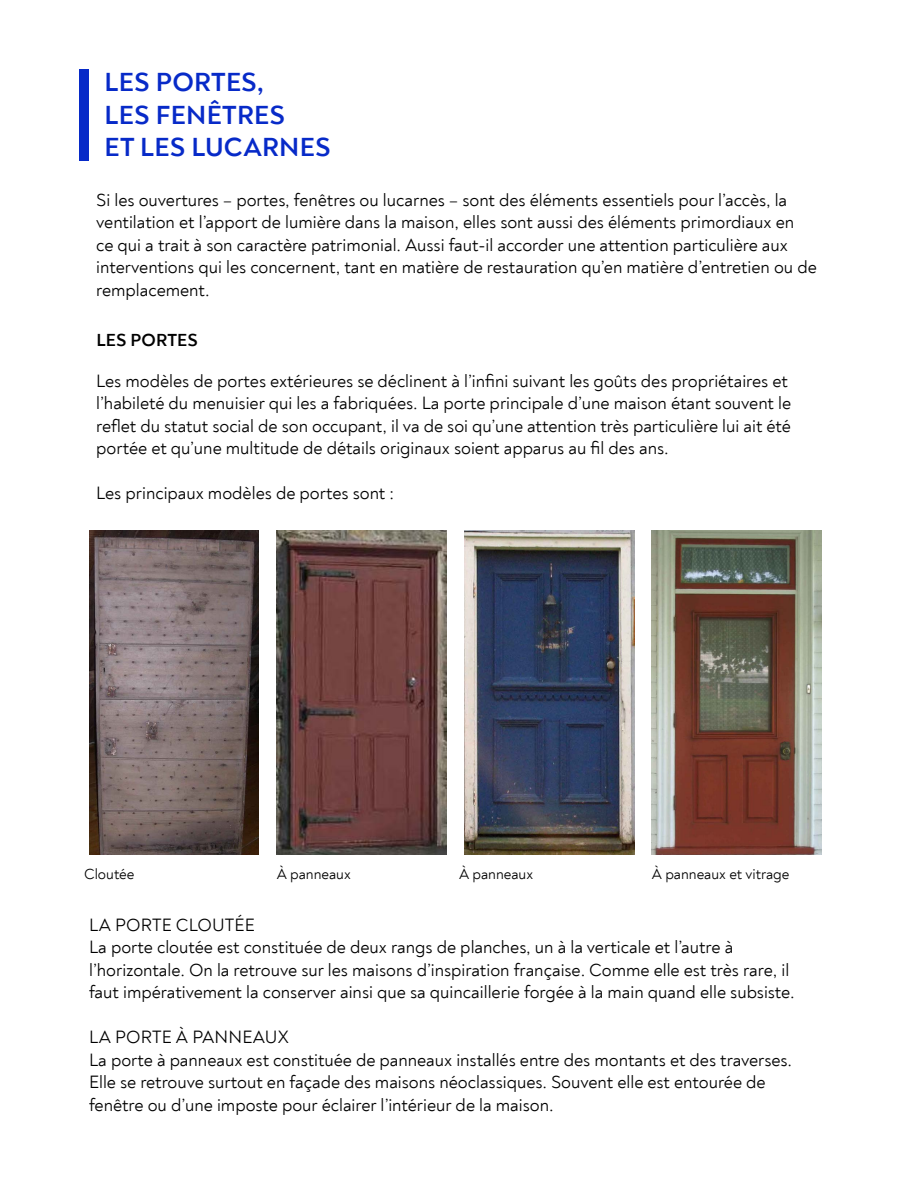
<style>
.page{position:relative;width:918px;height:1188px;background:#fff}
.page>*{position:absolute;margin:0;border:0;box-sizing:border-box;transform-origin:0 0}
.t1{font:700 27px/32.4px "Noah";letter-spacing:.01em;color:#072ac8}
.t2{font:18px/22.5px "Noah";color:#000}
.t3{font:700 18px "Noah";letter-spacing:.01em;color:#000}
.t4{font:15px "Noah";color:#000}
</style>
<div class="page">
<div style="left:79px;top:69px;width:10px;height:92px;background:#072ac8"></div>
<img style="left:89px;top:531px;width:170px;height:323px">
<img style="left:277px;top:530px;width:170px;height:324px">
<img style="left:464px;top:530px;width:170px;height:324px">
<img style="left:652px;top:530px;width:170px;height:324px">
<h1 class="t1" style="left:105px;top:66px;width:227px">LES PORTES,<br>LES FENÊTRES<br>ET LES LUCARNES</h1>
<p class="t2" style="left:96px;top:189px;width:722px">Si les ouvertures – portes, fenêtres ou lucarnes – sont des éléments essentiels pour l’accès, la ventilation et l’apport de lumière dans la maison, elles sont aussi des éléments primordiaux en<br>ce qui a trait à son caractère patrimonial. Aussi faut-il accorder une attention particulière aux interventions qui les concernent, tant en matière de restauration qu’en matière d’entretien ou de remplacement.</p>
<p class="t3" style="left:96px;top:329px;width:103px">LES PORTES</p>
<p class="t2" style="left:96px;top:369px;width:696px">Les modèles de portes extérieures se déclinent à l’infini suivant les goûts des propriétaires et l’habileté du menuisier qui les a fabriquées. La porte principale d’une maison étant souvent le reflet du statut social de son occupant, il va de soi qu’une attention très particulière lui ait été portée et qu’une multitude de détails originaux soient apparus au fil des ans.</p>
<p class="t2" style="left:96px;top:482px;width:299px">Les principaux modèles de portes sont :</p>
<p class="t4" style="left:84px;top:865px;width:52px">Cloutée</p>
<p class="t4" style="left:277px;top:865px;width:76px">À panneaux</p>
<p class="t4" style="left:459px;top:865px;width:76px">À panneaux</p>
<p class="t4" style="left:652px;top:865px;width:139px">À panneaux et vitrage</p>
<p class="t2" style="left:89px;top:913px;width:707px">LA PORTE CLOUTÉE<br>La porte cloutée est constituée de deux rangs de planches, un à la verticale et l’autre à l’horizontale. On la retrouve sur les maisons d’inspiration française. Comme elle est très rare, il faut impérativement la conserver ainsi que sa quincaillerie forgée à la main quand elle subsiste.</p>
<p class="t2" style="left:89px;top:1026px;width:704px">LA PORTE À PANNEAUX<br>La porte à panneaux est constituée de panneaux installés entre des montants et des traverses.<br>Elle se retrouve surtout en façade des maisons néoclassiques. Souvent elle est entourée de fenêtre ou d’une imposte pour éclairer l’intérieur de la maison.</p>
</div>
